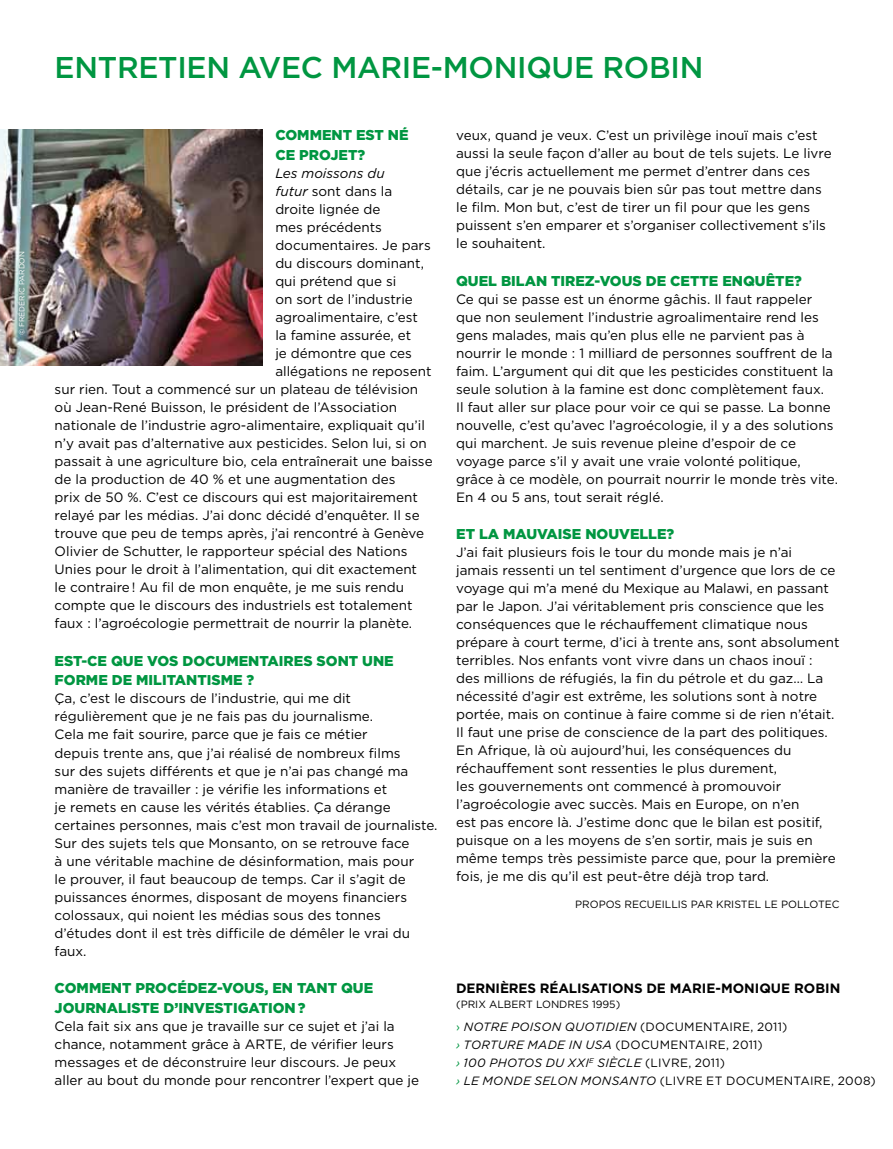
<style>
.page{position:relative;width:893px;height:1149px;background:#fff}
.page>*{position:absolute;margin:0;border:0;box-sizing:border-box;transform-origin:0 0}
.t1{font:500 30px "Gotham";letter-spacing:-.01em;color:#009641}
.t2{font:900 14.25px/19.5px "Gotham";color:#009641}
.t3{font:13.5px/18px "Gotham";color:#000}
.t4{font:700 13.5px "Gotham";color:#000}
.t5{font:italic 13.5px "Gotham";color:#000}
.t6{font:italic 12px/18px "Gotham";letter-spacing:.025em;color:#000}
.t7{font:12px "Gotham";letter-spacing:.02em;color:#000}
.t8{font:10.5px "Gotham";color:#000}
.t9{font:7.5px "Gotham";color:#fff}
.s1{font-style:italic}
.s2{font-style:normal;color:#009641}
.s3{font-style:normal}
.s4{color:#009641}
</style>
<div class="page">
<img style="left:0;top:129px;width:263px;height:236px">
<p class="t9" style="left:17px;top:335px;width:86px;rotate:-90deg">© Frédéric Pardon</p>
<h1 class="t1" style="left:55px;top:48px;width:650px">ENTRETIEN AVEC MARIE-MONIQUE ROBIN</h1>
<p class="t2" style="left:275px;top:125px;width:135px">COMMENT EST NÉ<br>CE PROJET?</p>
<p class="t5" style="left:275px;top:164px;width:111px">LES MOISSONS DU</p>
<p class="t3" style="left:275px;top:182px;width:119px"><span class="s1">FUTUR</span> sont dans la</p>
<p class="t3" style="left:275px;top:200px;width:107px">droite lignée de</p>
<p class="t3" style="left:275px;top:218px;width:108px">mes précédents</p>
<p class="t3" style="left:275px;top:236px;width:157px">documentaires. Je pars</p>
<p class="t3" style="left:275px;top:254px;width:150px">du discours dominant,</p>
<p class="t3" style="left:275px;top:272px;width:123px">qui prétend que si</p>
<p class="t3" style="left:275px;top:290px;width:139px">on sort de l’industrie</p>
<p class="t3" style="left:275px;top:308px;width:144px">agroalimentaire, c’est</p>
<p class="t3" style="left:275px;top:326px;width:137px">la famine assurée, et</p>
<p class="t3" style="left:275px;top:344px;width:138px">je démontre que ces</p>
<p class="t3" style="left:275px;top:362px;width:158px">allégations ne reposent</p>
<p class="t3" style="left:55px;top:380px;width:365px">sur rien. Tout a commencé sur un plateau de télévision</p>
<p class="t3" style="left:55px;top:398px;width:344px">où Jean-René Buisson, le président de l’Association</p>
<p class="t3" style="left:55px;top:416px;width:372px">nationale de l’industrie agro-alimentaire, expliquait qu’il</p>
<p class="t3" style="left:55px;top:434px;width:374px">n’y avait pas d’alternative aux pesticides. Selon lui, si on</p>
<p class="t3" style="left:55px;top:452px;width:379px">passait à une agriculture bio, cela entraînerait une baisse</p>
<p class="t3" style="left:55px;top:470px;width:342px">de la production de 40 % et une augmentation des</p>
<p class="t3" style="left:55px;top:488px;width:365px">prix de 50 %. C’est ce discours qui est majoritairement</p>
<p class="t3" style="left:55px;top:506px;width:367px">relayé par les médias. J’ai donc décidé d’enquêter. I l se</p>
<p class="t3" style="left:55px;top:524px;width:371px">trouve que peu de temps après, j’ai rencontré à Genève</p>
<p class="t3" style="left:55px;top:542px;width:354px">Olivier de Schutter, le rapporteur spécial des Nations</p>
<p class="t3" style="left:55px;top:560px;width:364px">Unies pour le droit à l’alimentation, qui dit exactement</p>
<p class="t3" style="left:55px;top:578px;width:351px">le contraire ! Au fil de mon enquête, je me suis rendu</p>
<p class="t3" style="left:55px;top:596px;width:359px">compte que le discours des industriels est totalement</p>
<p class="t3" style="left:55px;top:614px;width:359px">faux : l’agroécologie permettrait de nourrir la planète.</p>
<p class="t2" style="left:55px;top:650px;width:341px">EST-CE QUE VOS DOCUMENTAIRES SONT UNE<br>FORME DE MILITANTISME ?</p>
<p class="t3" style="left:55px;top:689px;width:384px">Ça, c’est le discours de l’industrie, qui me dit régulièrement que je ne fais pas du journalisme.<br>Cela me fait sourire, parce que je fais ce métier<br>depuis trente ans, que j’ai réalisé de nombreux films<br>sur des sujets différents et que je n’ai pas changé ma manière de travailler : je vérifie les informations et<br>je remets en cause les vérités établies. Ça dérange certaines personnes, mais c’est mon travail de journaliste.<br>Sur des sujets tels que Monsanto, on se retrouve face<br>à une véritable machine de désinformation, mais pour<br>le prouver, il faut beaucoup de temps. Car il s’agit de puissances énormes, disposant de moyens financiers colossaux, qui noient les médias sous des tonnes d’études dont il est très difficile de démêler le vrai du faux.</p>
<p class="t2" style="left:55px;top:977px;width:320px">COMMENT PROCÉDEZ-VOUS, EN TANT QUE<br>JOURNALISTE D’INVESTIGATION ?</p>
<p class="t3" style="left:55px;top:1016px;width:366px">Cela fait six ans que je travaille sur ce sujet et j’ai la chance, notamment grâce à ARTE, de vérifier leurs messages et de déconstruire leur discours. Je peux aller au bout du monde pour rencontrer l’expert que je</p>
<p class="t3" style="left:456px;top:126px;width:377px">veux, quand je veux. C’est un privilège inouï mais c’est aussi la seule façon d’aller au bout de tels sujets. Le livre que j’écris actuellement me permet d’entrer dans ces détails, car je ne pouvais bien sûr pas tout mettre dans le film. Mon but, c’est de tirer un fil pour que les gens puissent s’en emparer et s’organiser collectivement s’ils le souhaitent.</p>
<p class="t2" style="left:456px;top:270px;width:347px">QUEL BILAN TIREZ-VOUS DE CETTE ENQUÊTE?</p>
<p class="t3" style="left:456px;top:289px;width:383px">Ce qui se passe est un énorme gâchis. I l faut rappeler que non seulement l’industrie agroalimentaire rend les gens malades, mais qu’en plus elle ne parvient pas à nourrir le monde : 1 milliard de personnes souffrent de la faim. L’argument qui dit que les pesticides constituent la seule solution à la famine est donc complètement faux.<br>I l faut aller sur place pour voir ce qui se passe. La bonne nouvelle, c’est qu’avec l’agroécologie, il y a des solutions qui marchent. Je suis revenue pleine d’espoir de ce voyage parce s’il y avait une vraie volonté politique, grâce à ce modèle, on pourrait nourrir le monde très vite.<br>En 4 ou 5 ans, tout serait réglé.</p>
<p class="t2" style="left:456px;top:524px;width:220px">ET LA MAUVAISE NOUVELLE?</p>
<p class="t3" style="left:456px;top:543px;width:385px">J’ai fait plusieurs fois le tour du monde mais je n’ai<br>jamais ressenti un tel sentiment d’urgence que lors de ce voyage qui m’a mené du Mexique au Malawi, en passant par le Japon. J’ai véritablement pris conscience que les conséquences que le réchauffement climatique nous prépare à court terme, d’ici à trente ans, sont absolument terribles. Nos enfants vont vivre dans un chaos inouï : des millions de réfugiés, la fin du pétrole et du gaz… La nécessité d’agir est extrême, les solutions sont à notre portée, mais on continue à faire comme si de rien n’était.<br>I l faut une prise de conscience de la part des politiques.<br>En Afrique, là où aujourd’hui, les conséquences du réchauffement sont ressenties le plus durement,<br>les gouvernements ont commencé à promouvoir l’agroécologie avec succès. Mais en Europe, on n’en<br>est pas encore là. J’estime donc que le bilan est positif, puisque on a les moyens de s’en sortir, mais je suis en même temps très pessimiste parce que, pour la première fois, je me dis qu’il est peut-être déjà trop tard.</p>
<p class="t8" style="left:575px;top:897px;width:264px">Propos recu eillis par Kristel Le Pollotec</p>
<p class="t4" style="left:456px;top:979px;width:10px">DERNI</p>
<p class="t4" style="left:500px;top:979px;width:19px">ÈRES</p>
<p class="t4" style="left:540px;top:979px;width:69px">RÉALISATIONS</p>
<p class="t4" style="left:646px;top:979px;width:97px">DE MARIE-MONIQUE</p>
<p class="t4" style="left:794px;top:979px;width:39px">ROBIN</p>
<p class="t8" style="left:456px;top:997px;width:42px">(prix alb</p>
<p class="t8" style="left:511px;top:997px;width:110px">ert londres 1995)</p>
<p class="t6" style="left:456px;top:1016px;width:220px"><span class="s2">›</span> NOTRE POISON QUOTIDIEN <span class="s3">(d ocum</span></p>
<p class="t7" style="left:695px;top:1018px;width:94px">entaire, 2011)</p>
<p class="t6" style="left:456px;top:1034px;width:195px"><span class="s4">›</span> TORTURE MADE IN USA <span class="s3">(d ocum</span></p>
<p class="t6" style="left:456px;top:1034px;width:308px;text-indent:214px"><span class="s3">entaire, 2011) </span><span class="s4">›</span> 100 PHOTOS DU XXI<sup>E</sup> SIÈCLE <span class="s3">(l ivr e, 2011)<br></span><span class="s4">›</span> LE MONDE SELON MONSANTO <span class="s3">(l ivr e et docum</span></p>
<p class="t7" style="left:776px;top:1072px;width:102px">entaire, 2008)</p>
</div>
